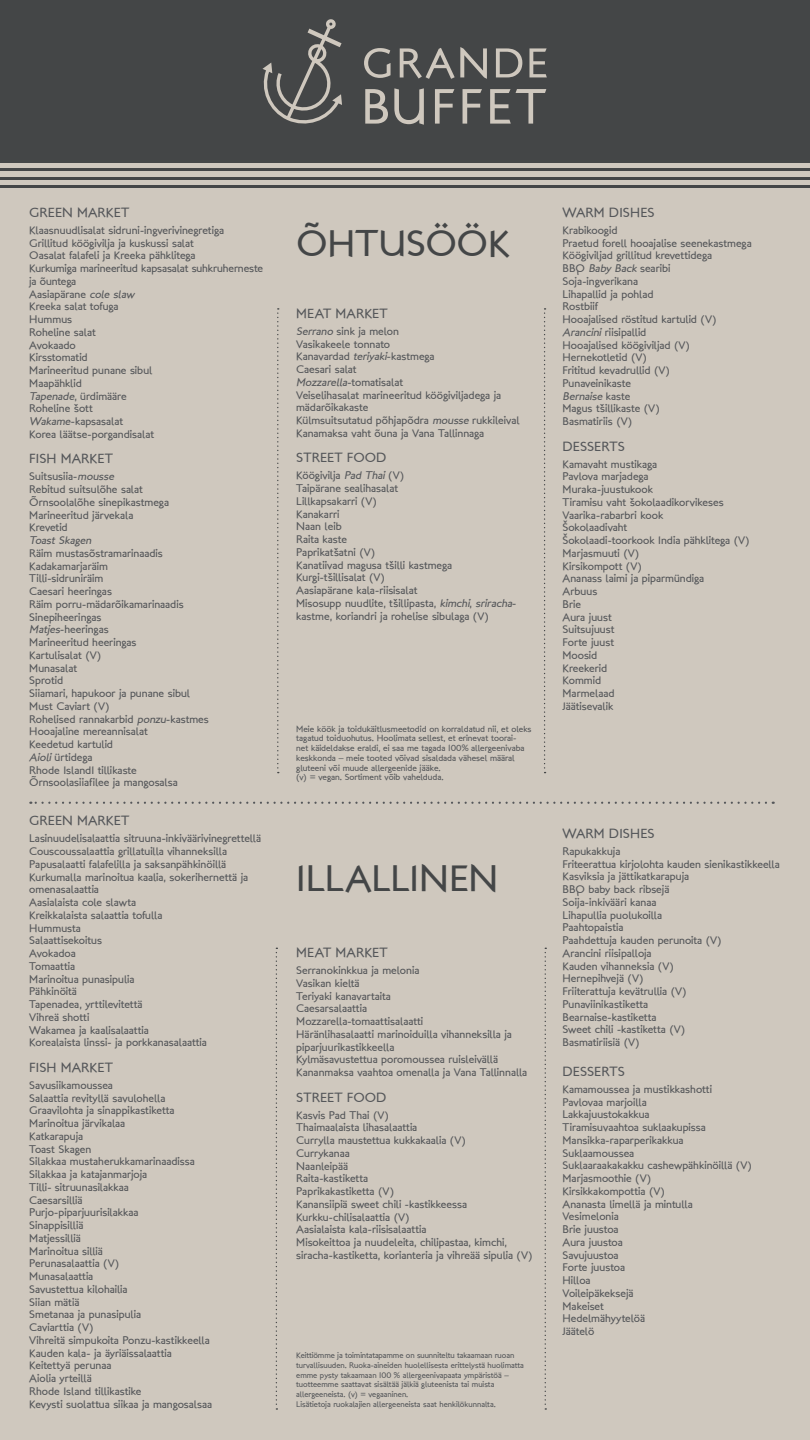
<style>
.page{position:relative;width:810px;height:1440px;background:#cfc8be}
.page>*{position:absolute;margin:0;border:0;box-sizing:border-box;transform-origin:0 0}
.t1{font:37.5px "London Between";color:#444647}
.t2{font:13.5px "London Between";letter-spacing:.01em;color:#55575a}
.t3{font:11.25px/12.8px "London Between";color:#55575a}
.t4{font:italic 11.25px "London Between";color:#55575a}
.t5{font:9px/9.8px "London Between";color:#55575a}
.t6{font:8.25px/9.8px "London Between";color:#55575a}
.s1{font-style:italic}
</style>
<div class="page">
<hr style="left:0;top:169px;width:810px;height:2px;background:#444647">
<hr style="left:0;top:177px;width:810px;height:2px;background:#444647">
<hr style="left:0;top:186px;width:810px;height:2px;background:#444647">
<div style="left:0;top:0;width:810px;height:162px;background:#444647"></div>
<svg style="left:262px;top:19px;width:80px;height:105px"></svg>
<svg style="left:364px;top:48px;width:27px;height:30px"></svg>
<svg style="left:400px;top:47px;width:87px;height:32px"></svg>
<svg style="left:496px;top:48px;width:26px;height:29px"></svg>
<svg style="left:529px;top:48px;width:18px;height:29px"></svg>
<svg style="left:365px;top:89px;width:23px;height:35px"></svg>
<svg style="left:394px;top:88px;width:30px;height:37px"></svg>
<svg style="left:435px;top:89px;width:19px;height:35px"></svg>
<svg style="left:463px;top:89px;width:19px;height:35px"></svg>
<svg style="left:490px;top:89px;width:56px;height:35px"></svg>
<svg style="left:277px;top:308px;width:2px;height:465px"></svg>
<svg style="left:544px;top:308px;width:2px;height:465px"></svg>
<svg style="left:30px;top:802px;width:736px;height:2px"></svg>
<svg style="left:276px;top:948px;width:1px;height:462px"></svg>
<svg style="left:545px;top:948px;width:1px;height:462px"></svg>
<p class="t2" style="left:29px;top:204px;width:102px">GREEN MARKET</p>
<p class="t3" style="left:29px;top:224px;width:235px">Klaasnuudlisalat sidruni-ingverivinegretiga<br>Grillitud köögivilja ja kuskussi salat<br>Oasalat falafeli ja Kreeka pähklitega<br>Kurkumiga marineeritud kapsasalat suhkruherneste ja õuntega<br>Aasiapärane <span class="s1">cole slaw<br></span>Kreeka salat tofuga<br>Hummus<br>Roheline salat<br>Avokaado<br>Kirsstomatid<br>Marineeritud punane sibul<br>Maapähklid<br><span class="s1">Tapenade</span>, ürdimääre<br>Roheline šott<br><span class="s1">Wakame</span>-kapsasalat<br>Korea läätse-porgandisalat</p>
<p class="t2" style="left:29px;top:450px;width:85px">FISH MARKET</p>
<p class="t3" style="left:29px;top:470px;width:141px">Suitsusiia-<span class="s1">mousse<br></span>Rebitud suitsulõhe salat<br>Õrnsoolalõhe sinepikastmega<br>Marineeritud järvekala<br>Krevetid</p>
<p class="t4" style="left:29px;top:533px;width:66px">Toast Skagen</p>
<p class="t3" style="left:29px;top:547px;width:181px">Räim mustasõstramarinaadis<br>Kadakamarjaräim<br>Tilli-sidruniräim<br>Caesari heeringas<br>Räim porru-mädarõikamarinaadis<br>Sinepiheeringas<br><span class="s1">Matjes</span>-heeringas<br>Marineeritud heeringas<br>Kartulisalat (V)<br>Munasalat<br>Sprotid<br>Siiamari, hapukoor ja punane sibul<br>Must Caviart (V)<br>Rohelised rannakarbid <span class="s1">ponzu</span>-kastmes<br>Hooajaline mereannisalat<br>Keedetud kartulid<br><span class="s1">Aioli</span> ürtidega<br>Rhode IslandI tillikaste<br>Õrnsoolasiiafilee ja mangosalsa</p>
<p class="t2" style="left:29px;top:813px;width:102px">GREEN MARKET</p>
<p class="t3" style="left:29px;top:832px;width:234px">Lasinuudelisalaattia sitruuna-inkiväärivinegrettellä<br>Couscoussalaattia grillatuilla vihanneksilla<br>Papusalaatti falafelilla ja saksanpähkinöillä<br>Kurkumalla marinoitua kaalia, sokerihernettä ja omenasalaattia<br>Aasialaista cole slawta<br>Kreikkalaista salaattia tofulla<br>Hummusta<br>Salaattisekoitus<br>Avokadoa<br>Tomaattia<br>Marinoitua punasipulia<br>Pähkinöitä<br>Tapenadea, yrttilevitettä<br>Vihreä shotti<br>Wakamea ja kaalisalaattia<br>Korealaista linssi- ja porkkanasalaattia</p>
<p class="t2" style="left:29px;top:1059px;width:85px">FISH MARKET</p>
<p class="t3" style="left:29px;top:1079px;width:184px">Savusiikamoussea<br>Salaattia revityllä savulohella<br>Graavilohta ja sinappikastiketta<br>Marinoitua järvikalaa<br>Katkarapuja<br>Toast Skagen<br>Silakkaa mustaherukkamarinaadissa<br>Silakkaa ja katajanmarjoja<br>Tilli- sitruunasilakkaa<br>Caesarsilliä<br>Purjo-piparjuurisilakkaa<br>Sinappisilliä<br>Matjessilliä<br>Marinoitua silliä<br>Perunasalaattia (V)<br>Munasalaattia<br>Savustettua kilohailia<br>Siian mätiä<br>Smetanaa ja punasipulia<br>Caviarttia (V)<br>Vihreitä simpukoita Ponzu-kastikkeella<br>Kauden kala- ja äyriäissalaattia<br>Keitettyä perunaa<br>Aiolia yrteillä<br>Rhode Island tillikastike<br>Kevysti suolattua siikaa ja mangosalsaa</p>
<h1 class="t1" style="left:296px;top:220px;width:215px">ÕHTUSÖÖK</h1>
<p class="t2" style="left:296px;top:305px;width:93px">MEAT MARKET</p>
<p class="t3" style="left:296px;top:325px;width:225px"><span class="s1">Serrano</span> sink ja melon<br>Vasikakeele tonnato<br>Kanavardad <span class="s1">teriyaki</span>-kastmega<br>Caesari salat<br><span class="s1">Mozzarella</span>-tomatisalat<br>Veiselihasalat marineeritud köögiviljadega ja mädarõikakaste<br>Külmsuitsutatud põhjapõdra <span class="s1">mousse</span> rukkileival<br>Kanamaksa vaht õuna ja Vana Tallinnaga</p>
<p class="t2" style="left:296px;top:449px;width:92px">STREET FOOD</p>
<p class="t3" style="left:296px;top:469px;width:222px">Köögivilja <span class="s1">Pad Thai</span> (V)<br>Taipärane sealihasalat<br>Lillkapsakarri (V)<br>Kanakarri<br>Naan leib<br>Raita kaste<br>Paprikatšatni (V)<br>Kanatiivad magusa tšilli kastmega<br>Kurgi-tšillisalat (V)<br>Aasiapärane kala-riisisalat<br>Misosupp nuudlite, tšillipasta, <span class="s1">kimchi</span>, <span class="s1">sriracha&shy;</span>kastme, koriandri ja rohelise sibulaga (V)</p>
<p class="t5" style="left:296px;top:724px;width:237px">Meie köök ja toidukäitlusmeetodid on korraldatud nii, et oleks tagatud toiduohutus. Hoolimata sellest, et erinevat toorai-<br>net käideldakse eraldi, ei saa me tagada 100% allergeenivaba keskkonda – meie tooted võivad sisaldada vähesel määral gluteeni või muude allergeenide jääke.<br>(v) = vegan. Sortiment võib vahelduda.</p>
<h1 class="t1" style="left:296px;top:856px;width:204px">ILLALLINEN</h1>
<p class="t2" style="left:296px;top:944px;width:93px">MEAT MARKET</p>
<p class="t3" style="left:296px;top:964px;width:233px">Serranokinkkua ja melonia<br>Vasikan kieltä<br>Teriyaki kanavartaita<br>Caesarsalaattia<br>Mozzarella-tomaattisalaatti<br>Häränlihasalaatti marinoiduilla vihanneksilla ja piparjuurikastikkeella<br>Kylmäsavustettua poromoussea ruisleivällä<br>Kananmaksa vaahtoa omenalla ja Vana Tallinnalla</p>
<p class="t2" style="left:296px;top:1089px;width:92px">STREET FOOD</p>
<p class="t3" style="left:296px;top:1109px;width:238px">Kasvis Pad Thai (V)<br>Thaimaalaista lihasalaattia<br>Currylla maustettua kukkakaalia (V)<br>Currykanaa<br>Naanleipää<br>Raita-kastiketta<br>Paprikakastiketta (V)<br>Kanansiipiä sweet chili -kastikkeessa<br>Kurkku-chilisalaattia (V)<br>Aasialaista kala-riisisalaattia<br>Misokeittoa ja nuudeleita, chilipastaa, kimchi, siracha-kastiketta, korianteria ja vihreää sipulia (V)</p>
<p class="t6" style="left:296px;top:1350px;width:229px">Keittiömme ja toimintatapamme on suunniteltu takaamaan ruoan turvallisuuden. Ruoka-aineiden huolellisesta erittelystä huolimatta emme pysty takaamaan 100 % allergeenivapaata ympäristöä – tuotteemme saattavat sisältää jälkiä gluteenista tai muista allergeeneista. (v) = vegaaninen.<br>Lisätietoja ruokalajien allergeeneista saat henkilökunnalta.</p>
<p class="t2" style="left:562px;top:204px;width:94px">WARM DISHES</p>
<p class="t3" style="left:562px;top:224px;width:191px">Krabikoogid<br>Praetud forell hooajalise seenekastmega<br>Köögiviljad grillitud krevettidega<br>BBQ <span class="s1">Baby Back</span> searibi<br>Soja-ingverikana<br>Lihapallid ja pohlad<br>Rostbiif<br>Hooajalised röstitud kartulid (V)<br><span class="s1">Arancini</span> riisipallid<br>Hooajalised köögiviljad (V)<br>Hernekotletid (V)<br>Frititud kevadrullid (V)<br>Punaveinikaste<br><span class="s1">Bernaise</span> k a s te<br>Magus tšillikaste (V)<br>Basmatiriis (V)</p>
<p class="t2" style="left:562px;top:438px;width:64px">DESSERTS</p>
<p class="t3" style="left:562px;top:457px;width:189px">Kamavaht mustikaga<br>Pavlova marjadega<br>Muraka-juustukook<br>Tiramisu vaht šokolaadikorvikeses<br>Vaarika-rabarbri kook<br>Šokolaadivaht<br>Šokolaadi-toorkook India pähklitega (V)<br>Marjasmuuti (V)<br>Kirsikompott (V)<br>Ananass laimi ja piparmündiga<br>Arbuus<br>Brie<br>Aura juust<br>Suitsujuust<br>Forte juust<br>Moosid<br>Kreekerid<br>Kommid<br>Marmelaad<br>Jäätisevalik</p>
<p class="t2" style="left:562px;top:825px;width:94px">WARM DISHES</p>
<p class="t3" style="left:562px;top:845px;width:219px">Rapukakkuja<br>Friteerattua kirjolohta kauden sienikastikkeella<br>Kasviksia ja jättikatkarapuja<br>BBQ baby back ribsejä<br>Soija-inkivääri kanaa<br>Lihapullia puolukoilla<br>Paahtopaistia<br>Paahdettuja kauden perunoita (V)<br>Arancini riisipalloja<br>Kauden vihanneksia (V)<br>Hernepihvejä (V)<br>Friiterattuja kevätrullia (V)<br>Punaviinikastiketta<br>Bearnaise-kastiketta<br>Sweet chili -kastiketta (V)<br>Basmatiriisiä (V)</p>
<p class="t2" style="left:562px;top:1063px;width:64px">DESSERTS</p>
<p class="t3" style="left:562px;top:1083px;width:191px">Kamamoussea ja mustikkashotti<br>Pavlovaa marjoilla<br>Lakkajuustokakkua<br>Tiramisuvaahtoa suklaakupissa<br>Mansikka-raparperikakkua<br>Suklaamoussea<br>Suklaaraakakakku cashewpähkinöillä (V)<br>Marjasmoothie (V)<br>Kirsikkakompottia (V)<br>Ananasta limellä ja mintulla<br>Vesimelonia<br>Brie juustoa<br>Aura juustoa<br>Savujuustoa<br>Forte juustoa<br>Hilloa<br>Voileipäkeksejä<br>Makeiset<br>Hedelmähyytelöä<br>Jäätelö</p>
</div>
